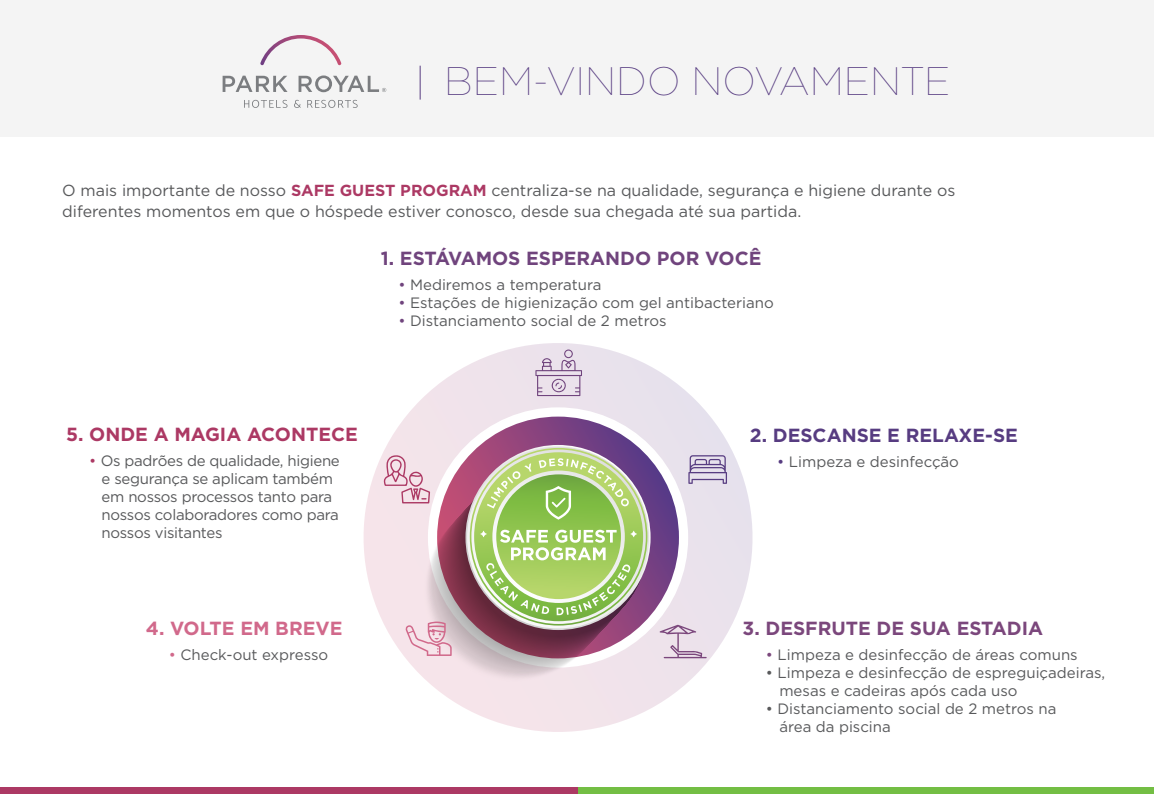
<style>
.page{position:relative;width:1154px;height:794px;background:#fff}
.page>*{position:absolute;margin:0;border:0;box-sizing:border-box;transform-origin:0 0}
.t1{font:100 39.7px "Gotham";color:#573c81}
.t2{font:700 19px "Gotham";color:#70447d}
.t3{font:700 19px "Gotham";color:#7b477c}
.t4{font:700 19px "Gotham";color:#ac3964}
.t5{font:700 19px "Gotham";color:#573c81}
.t6{font:700 19px "Gotham";color:#d1698b}
.t7{font:16px/21px "Gotham";color:#58595b}
.t8{font:15px/18px "Gotham";color:#58595b}
.t9{font:15px/18px "Gotham";letter-spacing:-.02em;color:#58595b}
.s1{font-weight:700;color:#ac3964}
.s2{color:#70447d}
.s3{color:#ac3964}
.s4{color:#d1698b}
.s5{color:#573c81}
.s6{color:#7b477c}
</style>
<div class="page">
<div style="left:0;top:0;width:1153px;height:136px;background:#f4f4f4"></div>
<div style="left:577px;top:788px;width:576px;height:6px;background:#73be44"></div>
<div style="left:0;top:788px;width:577px;height:6px;background:#ac3964"></div>
<svg style="left:363px;top:343px;width:389px;height:389px"></svg>
<svg style="left:429px;top:408px;width:258px;height:258px"></svg>
<svg style="left:437px;top:416px;width:242px;height:242px;background:#834572"></svg>
<svg style="left:659px;top:625px;width:47px;height:33px;background:#d7c5d6"></svg>
<svg style="left:688px;top:455px;width:39px;height:29px"></svg>
<svg style="left:535px;top:349px;width:47px;height:47px;background:#d5c5d7"></svg>
<svg style="left:405px;top:621px;width:46px;height:35px;background:#eac5d1"></svg>
<svg style="left:384px;top:455px;width:46px;height:48px;background:#e5c1cf"></svg>
<svg style="left:470px;top:448px;width:177px;height:177px;background:#a7ba7c"></svg>
<svg style="left:294px;top:100px;width:7px;height:8px"></svg>
<svg style="left:307px;top:100px;width:50px;height:8px"></svg>
<svg style="left:244px;top:100px;width:43px;height:8px"></svg>
<svg style="left:222px;top:76px;width:65px;height:16px"></svg>
<svg style="left:260px;top:35px;width:81px;height:30px"></svg>
<svg style="left:298px;top:75px;width:88px;height:17px"></svg>
<hr style="left:419px;top:66px;width:1px;height:34px;background:#573c81">
<h1 class="t1" style="left:444px;top:57px;width:508px">BEM-VINDO NOVAMENTE</h1>
<p class="t7" style="left:62px;top:179px;width:894px">O mais importante de nosso <span class="s1">SAFE GUEST PROGRAM</span> centraliza-se na qualidade, segurança e higiene durante os diferentes momentos em que o hóspede estiver conosco, desde sua chegada até sua partida.</p>
<p class="t2" style="left:381px;top:245px;width:382px">1. ESTÁVAMOS ESPERANDO POR VOCÊ</p>
<p class="t8" style="left:398px;top:275px;width:205px"><span class="s2">•</span> Mediremos a temperatura</p>
<p class="t8" style="left:398px;top:293px;width:377px"><span class="s2">•</span> Estações de higienização com gel antibacteriano</p>
<p class="t8" style="left:398px;top:311px;width:269px"><span class="s2">•</span> Distanciamento social de 2 metros</p>
<p class="t4" style="left:66px;top:421px;width:293px">5. ONDE A MAGIA ACONTECE</p>
<p class="t9" style="left:102px;top:451px;width:240px;text-indent:-13px"><span class="s3">•</span> Os padrões de qualidade, higiene e segurança se aplicam também em nossos processos tanto para nossos colaboradores como para nossos visitantes</p>
<p class="t6" style="left:146px;top:616px;width:198px">4. VOLTE EM BREVE</p>
<p class="t8" style="left:169px;top:646px;width:161px"><span class="s4">•</span> Check-out expresso</p>
<p class="t5" style="left:750px;top:423px;width:269px">2. DESCANSE E RELAXE-SE</p>
<p class="t8" style="left:777px;top:452px;width:183px"><span class="s5">•</span> Limpeza e desinfecção</p>
<p class="t3" style="left:742px;top:616px;width:302px">3. DESFRUTE DE SUA ESTADIA</p>
<p class="t8" style="left:766px;top:646px;width:313px"><span class="s6">•</span> Limpeza e desinfecção de áreas comuns</p>
<p class="t8" style="left:779px;top:664px;width:327px;text-indent:-14px">• Limpeza e desinfecção de espreguiçadeiras, mesas e cadeiras após cada uso</p>
<p class="t8" style="left:779px;top:700px;width:278px;text-indent:-14px">• Distanciamento social de 2 metros na área da piscina</p>
</div>
